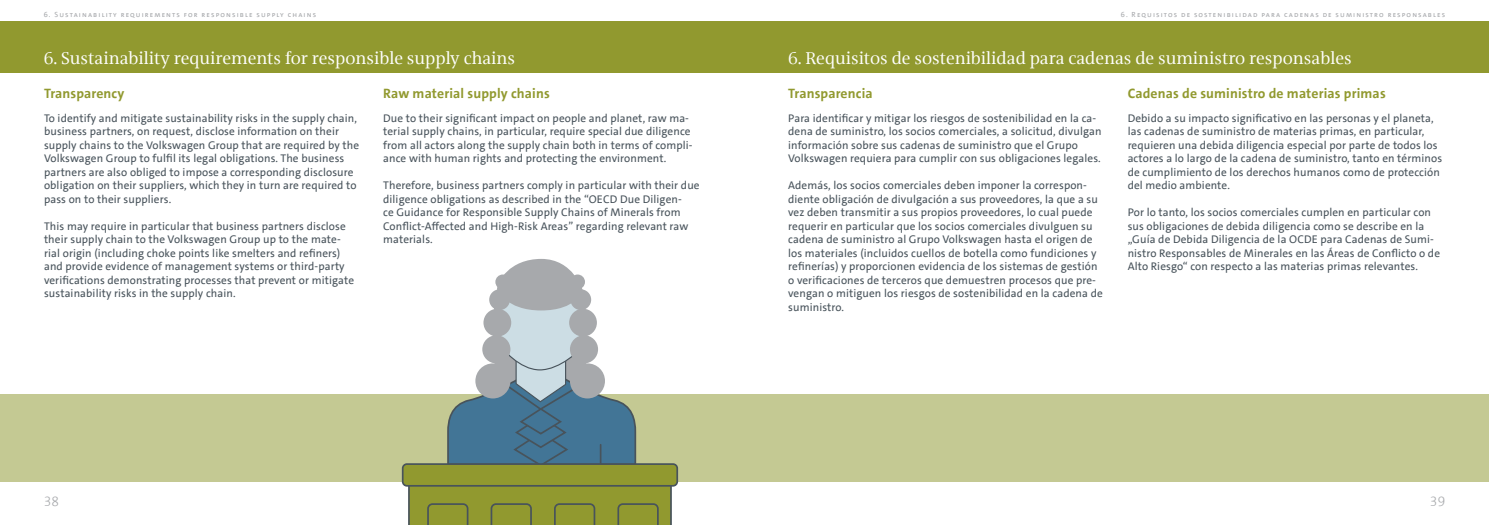
<style>
.page{position:relative;width:1489px;height:525px;background:#fff}
.page>*{position:absolute;margin:0;border:0;box-sizing:border-box;transform-origin:0 0}
.t1{font:17.5px "VWAG The Antiqua";color:#fff}
.t2{font:700 13.75px "VWAG The Sans";letter-spacing:.01em;color:#91992f}
.t3{font:300 13.75px "VWAG The Sans";color:#a7a9ac}
.t4{font:11.25px/13.5px "VWAG The Sans";letter-spacing:.01em;color:#48535b}
.t5{font:7.5px "VWAG The Sans";letter-spacing:.15em;color:#a7a9ac}
</style>
<div class="page">
<div style="left:0;top:22px;width:1488px;height:51px;background:#91992f"></div>
<div style="left:0;top:393px;width:1488px;height:88px;background:#c4c993"></div>
<div style="left:402px;top:464px;width:275px;height:21px;background:#91992f;border-radius:4px"></div>
<div style="left:402px;top:463px;width:276px;height:23px;border:2px solid #48535b;border-radius:4px"></div>
<svg style="left:407px;top:483px;width:265px;height:41px;background:#8a9234"></svg>
<svg style="left:446px;top:259px;width:191px;height:207px"></svg>
<div style="left:570px;top:274px;width:15px;height:15px;background:#a7a9ac;border-radius:50%"></div>
<div style="left:570px;top:289px;width:21px;height:21px;background:#a7a9ac;border-radius:50%"></div>
<div style="left:569px;top:308px;width:28px;height:28px;background:#a7a9ac;border-radius:50%"></div>
<div style="left:570px;top:335px;width:28px;height:28px;background:#a7a9ac;border-radius:50%"></div>
<div style="left:570px;top:363px;width:35px;height:35px;background:#a7a9ac;border-radius:50%"></div>
<p class="t5" style="left:44px;top:10px;width:274px">6. Sustainability requirements for responsible supply chains</p>
<h1 class="t1" style="left:44px;top:50px;width:473px">6. Sustainability requirements for responsible supply chains</h1>
<p class="t2" style="left:44px;top:87px;width:82px">Transparency</p>
<p class="t4" style="left:44px;top:111px;width:316px">To identify and mitigate sustainability risks in the supply chain, business partners, on request, disclose information on their supply chains to the Volkswagen Group that are required by the Volkswagen Group to fulfil its legal obligations. The business partners are also obliged to impose a corresponding disclosure obligation on their suppliers, which they in turn are required to pass on to their suppliers.</p>
<p class="t4" style="left:44px;top:219px;width:311px">This may require in particular that business partners disclose their supply chain to the Volkswagen Group up to the mate&shy;rial origin (including choke points like smelters and refiners) and provide evidence of management systems or third-party verifications demonstrating processes that prevent or mitigate sustainability risks in the supply chain.</p>
<p class="t2" style="left:383px;top:87px;width:168px">Raw material supply chains</p>
<p class="t4" style="left:383px;top:111px;width:311px">Due to their significant impact on people and planet, raw ma&shy;terial supply chains, in particular, require special due diligence from all actors along the supply chain both in terms of compli&shy;ance with human rights and protecting the environment.</p>
<p class="t4" style="left:383px;top:179px;width:318px">Therefore, business partners comply in particular with their due diligence obligations as described in the “OECD Due Diligen-<br>ce Guidance for Responsible Supply Chains of Minerals from Conflict-Affected and High-Risk Areas” regarding relevant raw materials.</p>
<p class="t5" style="left:1120px;top:10px;width:326px">6. Requisitos de sostenibilidad para cadenas de suministro responsables</p>
<h1 class="t1" style="left:788px;top:51px;width:565px">6. Requisitos de sostenibilidad para cadenas de suministro responsables</h1>
<p class="t2" style="left:788px;top:87px;width:86px">Transparencia</p>
<p class="t4" style="left:788px;top:111px;width:315px">Para identificar y mitigar los riesgos de sostenibilidad en la ca&shy;dena de suministro, los socios comerciales, a solicitud, divulgan información sobre sus cadenas de suministro que el Grupo Volkswagen requiera para cumplir con sus obligaciones legales.</p>
<p class="t4" style="left:788px;top:179px;width:316px">Además, los socios comerciales deben imponer la correspon&shy;diente obligación de divulgación a sus proveedores, la que a su vez deben transmitir a sus propios proveedores, lo cual puede requerir en particular que los socios comerciales divulguen su cadena de suministro al Grupo Volkswagen hasta el origen de los materiales (incluidos cuellos de botella como fundiciones y refinerías) y proporcionen evidencia de los sistemas de gestión o verificaciones de terceros que demuestren procesos que pre&shy;vengan o mitiguen los riesgos de sostenibilidad en la cadena de suministro.</p>
<p class="t2" style="left:1127px;top:87px;width:259px">Cadenas de suministro de materias primas</p>
<p class="t4" style="left:1127px;top:111px;width:316px">Debido a su impacto significativo en las personas y el planeta, las cadenas de suministro de materias primas, en particular, requieren una debida diligencia especial por parte de todos los actores a lo largo de la cadena de suministro, tanto en términos de cumplimiento de los derechos humanos como de protección del medio ambiente.</p>
<p class="t4" style="left:1127px;top:206px;width:314px">Por lo tanto, los socios comerciales cumplen en particular con sus obligaciones de debida diligencia como se describe en la „Guía de Debida Diligencia de la OCDE para Cadenas de Sumi&shy;nistro Responsables de Minerales en las Áreas de Conflicto o de Alto Riesgo“ con respecto a las materias primas relevantes.</p>
<p class="t3" style="left:44px;top:495px;width:17px">38</p>
<p class="t3" style="left:1429px;top:495px;width:17px">39</p>
</div>
